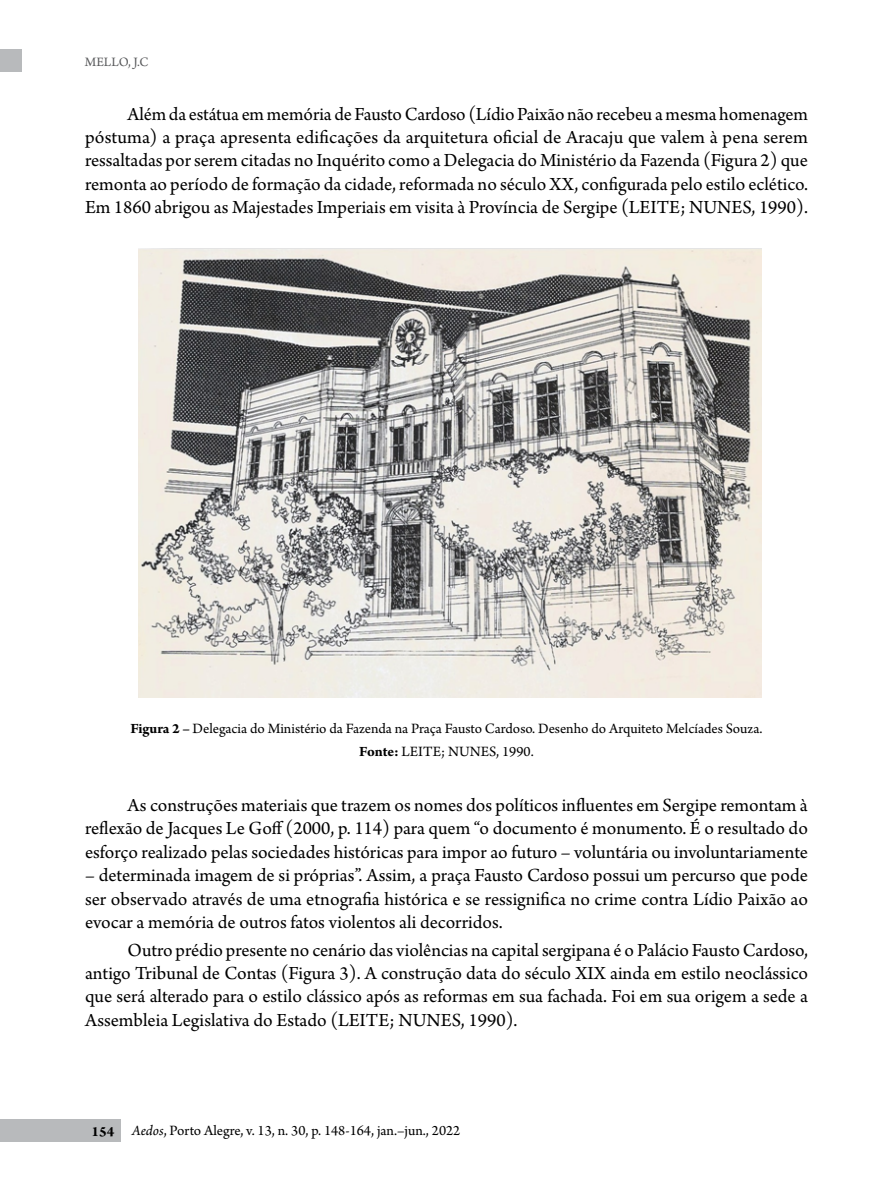
<style>
.page{position:relative;width:893px;height:1191px;background:#fff}
.page>*{position:absolute;margin:0;border:0;box-sizing:border-box;transform-origin:0 0}
.t1{font:19.5px/23.4px "Arno Pro";color:#000;text-align:justify}
.t2{font:15px/22.2px "Arno Pro";color:#000;text-align:center}
.t3{font:13.5px "Arno Pro";color:#58595b}
.s1{font-weight:700}
.s2{font-style:italic}
</style>
<div class="page">
<div style="left:0;top:1119px;width:121px;height:23px;background:#b8babc"></div>
<div style="left:0;top:49px;width:22px;height:23px;background:#b8babc"></div>
<img style="left:139px;top:249px;width:622px;height:448px">
<p class="t3" style="left:85px;top:54px;width:65px">MELLO, J.C</p>
<p class="t1" style="left:85px;top:103px;width:724px;text-indent:43px">Além da estátua em memória de Fausto Cardoso (Lídio Paixão não recebeu a mesma homenagem póstuma) a praça apresenta edificações da arquitetura oficial de Aracaju que valem à pena serem ressaltadas por serem citadas no Inquérito como a Delegacia do Ministério da Fazenda (Figura 2) que remonta ao período de formação da cidade, reformada no século XX, configurada pelo estilo eclético.<br>Em 1860 abrigou as Majestades Imperiais em visita à Província de Sergipe (LEITE; NUNES, 1990).</p>
<p class="t2" style="left:130px;top:718px;width:634px"><span class="s1">Figura 2 –</span> Delegacia do Ministério da Fazenda na Praça Fausto Cardoso. Desenho do Arquiteto Melcíades Souza.<br><span class="s1">Fonte:</span> LEITE; NUNES, 1990.</p>
<p class="t1" style="left:85px;top:794px;width:724px;text-indent:43px">As construções materiais que trazem os nomes dos políticos influentes em Sergipe remontam à reflexão de Jacques Le Goff (2000, p. 114) para quem “o documento é monumento. É o resultado do esforço realizado pelas sociedades históricas para impor ao futuro – voluntária ou involuntariamente</p>
<p class="t1" style="left:85px;top:864px;width:724px">– determinada imagem de si próprias”. Assim, a praça Fausto Cardoso possui um percurso que pode ser observado através de uma etnografia histórica e se ressignifica no crime contra Lídio Paixão ao evocar a memória de outros fatos violentos ali decorridos.</p>
<p class="t1" style="left:85px;top:939px;width:724px;text-indent:43px">Outro prédio presente no cenário das violências na capital sergipana é o Palácio Fausto Cardoso, antigo Tribunal de Contas (Figura 3). A construção data do século XIX ainda em estilo neoclássico que será alterado para o estilo clássico após as reformas em sua fachada. Foi em sua origem a sede a Assembleia Legislativa do Estado (LEITE; NUNES, 1990).</p>
<p class="t2" style="left:91px;top:1120px;width:370px"><span class="s1">154</span> <span class="s2">Aedos</span>, Porto Alegre, v. 13, n. 30, p. 148-164, jan.–jun., 2022</p>
</div>
